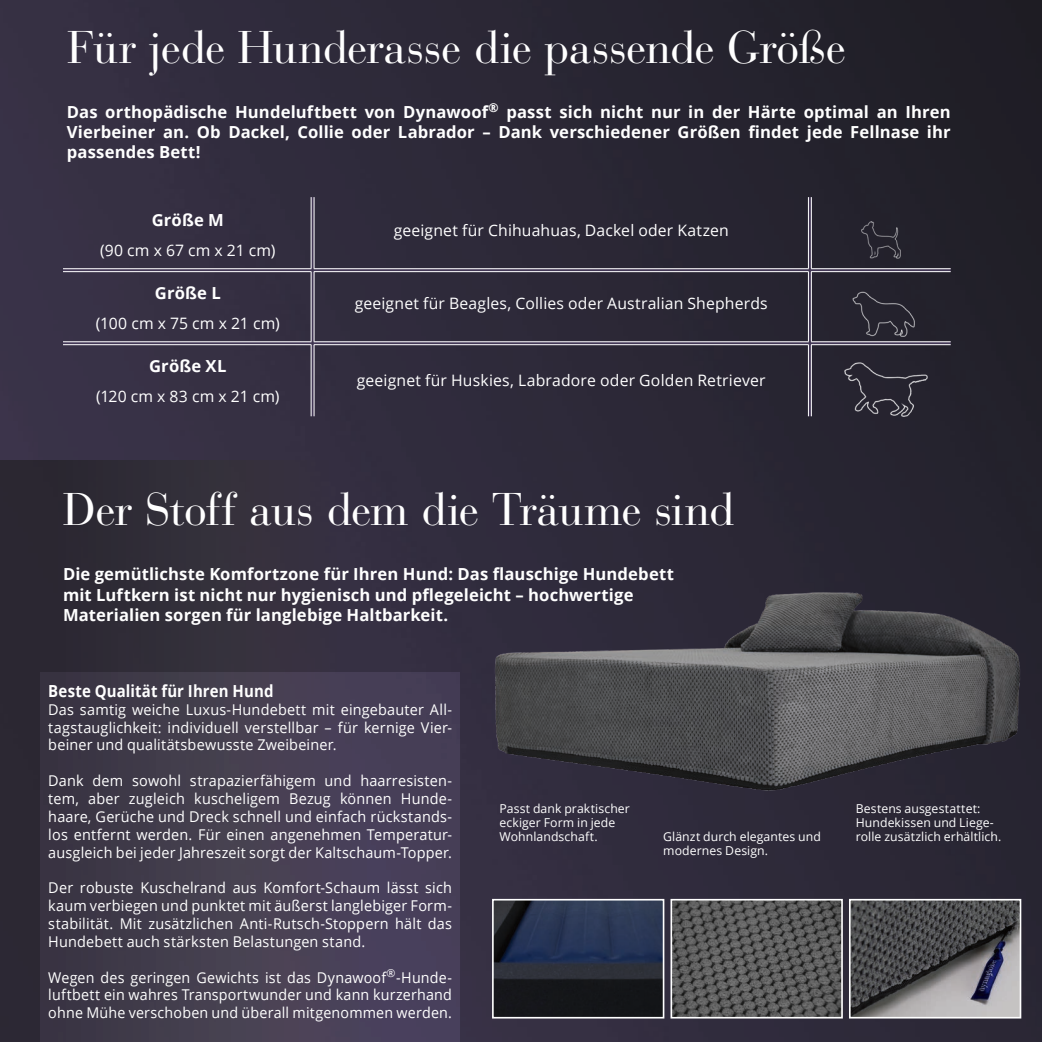
<style>
.page{position:relative;width:1042px;height:1042px;background:#fff}
.page>*{position:absolute;margin:0;border:0;box-sizing:border-box;transform-origin:0 0}
.t1{font:45.5px "Bauer Bodoni Std";letter-spacing:-.015em;color:#fff}
.t2{font:700 16.62px/20.1px "Open Sans";letter-spacing:.01em;color:#fff;text-align:justify}
.t3{font:700 16.62px "Open Sans";letter-spacing:.01em;color:#fff;scale:.9 1}
.t4{font:15.75px "Open Sans";letter-spacing:.01em;color:#fff}
.t5{font:14.88px/17.8px "Open Sans";letter-spacing:.015em;color:#fff;text-align:justify}
.t6{font:14.88px/17.8px "Open Sans";letter-spacing:.015em;color:#fff;text-align:justify;scale:.96 1}
.t7{font:12.25px/14px "Open Sans";letter-spacing:.005em;color:#fff}
</style>
<div class="page">
<img style="left:0;top:0;width:1042px;height:460px">
<div style="left:0;top:460px;width:1042px;height:582px;background:#2f2b3a"></div>
<hr style="left:311px;top:197px;width:3px;height:71px;background:#433856">
<hr style="left:808px;top:197px;width:3px;height:71px;background:#433856">
<svg style="left:63px;top:268px;width:250px;height:4px"></svg>
<svg style="left:313px;top:268px;width:497px;height:4px"></svg>
<hr style="left:311px;top:272px;width:3px;height:69px;background:#433856">
<svg style="left:810px;top:268px;width:140px;height:4px"></svg>
<hr style="left:808px;top:272px;width:3px;height:69px;background:#433856">
<svg style="left:63px;top:341px;width:250px;height:4px"></svg>
<svg style="left:313px;top:341px;width:497px;height:4px"></svg>
<hr style="left:311px;top:345px;width:3px;height:71px;background:#433856">
<svg style="left:810px;top:341px;width:140px;height:4px"></svg>
<hr style="left:808px;top:345px;width:3px;height:71px;background:#433856">
<hr style="left:311px;top:197px;width:1px;height:71px;background:#fff">
<hr style="left:314px;top:197px;width:1px;height:71px;background:#fff">
<hr style="left:808px;top:197px;width:1px;height:71px;background:#fff">
<hr style="left:811px;top:197px;width:1px;height:71px;background:#fff">
<hr style="left:63px;top:268px;width:248px;height:1px;background:#fff">
<hr style="left:63px;top:271px;width:248px;height:1px;background:#fff">
<hr style="left:314px;top:268px;width:495px;height:1px;background:#fff">
<hr style="left:314px;top:271px;width:495px;height:1px;background:#fff">
<hr style="left:311px;top:272px;width:1px;height:69px;background:#fff">
<hr style="left:314px;top:272px;width:1px;height:69px;background:#fff">
<hr style="left:811px;top:268px;width:139px;height:1px;background:#fff">
<hr style="left:811px;top:271px;width:139px;height:1px;background:#fff">
<hr style="left:808px;top:272px;width:1px;height:69px;background:#fff">
<hr style="left:811px;top:272px;width:1px;height:69px;background:#fff">
<hr style="left:63px;top:341px;width:248px;height:1px;background:#fff">
<hr style="left:63px;top:344px;width:248px;height:1px;background:#fff">
<hr style="left:314px;top:341px;width:495px;height:1px;background:#fff">
<hr style="left:314px;top:344px;width:495px;height:1px;background:#fff">
<hr style="left:311px;top:345px;width:1px;height:71px;background:#fff">
<hr style="left:314px;top:345px;width:1px;height:71px;background:#fff">
<hr style="left:811px;top:341px;width:139px;height:1px;background:#fff">
<hr style="left:811px;top:344px;width:139px;height:1px;background:#fff">
<hr style="left:808px;top:345px;width:1px;height:71px;background:#fff">
<hr style="left:811px;top:345px;width:1px;height:71px;background:#fff">
<img style="left:852px;top:291px;width:63px;height:46px">
<img style="left:845px;top:362px;width:82px;height:54px">
<img style="left:861px;top:221px;width:40px;height:38px">
<svg style="left:670px;top:898px;width:320px;height:121px;background:#5d5d5e"></svg>
<img style="left:494px;top:567px;width:496px;height:224px">
<img style="left:495px;top:902px;width:166px;height:113px">
<div style="left:492px;top:899px;width:172px;height:119px;border:2px solid #fff"></div>
<div style="left:40px;top:672px;width:420px;height:370px;background:linear-gradient(to right,#3c3843,#4c435e)"></div>
<img style="left:990px;top:424px;width:52px;height:595px">
<p class="t1" style="left:67px;top:20px;width:781px">Für jede Hunderasse die passende Größe</p>
<p class="t2" style="left:67px;top:101px;width:885px">Das orthopädische Hundeluftbett von Dynawoof<sup>®</sup> passt sich nicht nur in der Härte optimal an Ihren Vierbeiner an. Ob Dackel, Collie oder Labrador – Dank verschiedener Größen findet jede Fellnase ihr passendes Bett!</p>
<p class="t2" style="left:152px;top:209px;width:74px">Größe M</p>
<p class="t4" style="left:100px;top:239px;width:177px">(90 cm x 67 cm x 21 cm)</p>
<p class="t2" style="left:155px;top:282px;width:67px">Größe L</p>
<p class="t4" style="left:96px;top:312px;width:185px">(100 cm x 75 cm x 21 cm)</p>
<p class="t2" style="left:149px;top:355px;width:79px">Größe XL</p>
<p class="t4" style="left:96px;top:385px;width:185px">(120 cm x 83 cm x 21 cm)</p>
<p class="t4" style="left:394px;top:220px;width:336px">geeignet für Chihuahuas, Dackel oder Katzen</p>
<p class="t4" style="left:355px;top:293px;width:414px">geeignet für Beagles, Collies oder Australian Shepherds</p>
<p class="t4" style="left:357px;top:369px;width:410px">geeignet für Huskies, Labradore oder Golden Retriever</p>
<p class="t1" style="left:63px;top:482px;width:672px">Der Stoff aus dem die Träume sind</p>
<p class="t2" style="left:63px;top:564px;width:612px;text-align:left">Die gemütlichste Komfortzone für Ihren Hund: Das flauschige Hundebett mit Luftkern ist nicht nur hygienisch und pflegeleicht – hochwertige<br>Materialien sorgen für langlebige Haltbarkeit.</p>
<p class="t3" style="left:48px;top:679px;width:252px">Beste Qualität für Ihren Hund</p>
<p class="t5" style="left:48px;top:700px;width:405px">Das samtig weiche Luxus-Hundebett mit eingebauter All&shy;tagstauglichkeit: individuell verstellbar – für kernige Vier&shy;beiner und qualitätsbewusste Zweibeiner.</p>
<p class="t5" style="left:48px;top:771px;width:405px">Dank dem sowohl strapazierfähigem und haarresisten&shy;tem, aber zugleich kuscheligem Bezug können Hunde&shy;haare, Gerüche und Dreck schnell und einfach rückstands&shy;los entfernt werden. Für einen angenehmen Temperatur&shy;ausgleich bei jeder Jahreszeit sorgt der Kaltschaum-Topper.</p>
<p class="t5" style="left:48px;top:878px;width:405px">Der robuste Kuschelrand aus Komfort-Schaum lässt sich kaum verbiegen und punktet mit äußerst langlebiger Form&shy;stabilität. Mit zusätzlichen Anti-Rutsch-Stoppern hält das Hundebett auch stärksten Belastungen stand.</p>
<p class="t6" style="left:48px;top:968px;width:422px">Wegen des geringen Gewichts ist das Dynawoof<sup>®</sup>-Hunde&shy;luftbett ein wahres Transportwunder und kann kurzerhand ohne Mühe verschoben und überall mitgenommen werden.</p>
<p class="t7" style="left:499px;top:801px;width:132px">Passt dank praktischer eckiger Form in jede<br>Wohnlandschaft.</p>
<p class="t7" style="left:663px;top:829px;width:159px">Glänzt durch elegantes und modernes Design.</p>
<p class="t7" style="left:856px;top:801px;width:147px">Bestens ausgestattet:<br>Hundekissen und Liege&shy;rolle zusätzlich erhältlich.</p>
</div>
